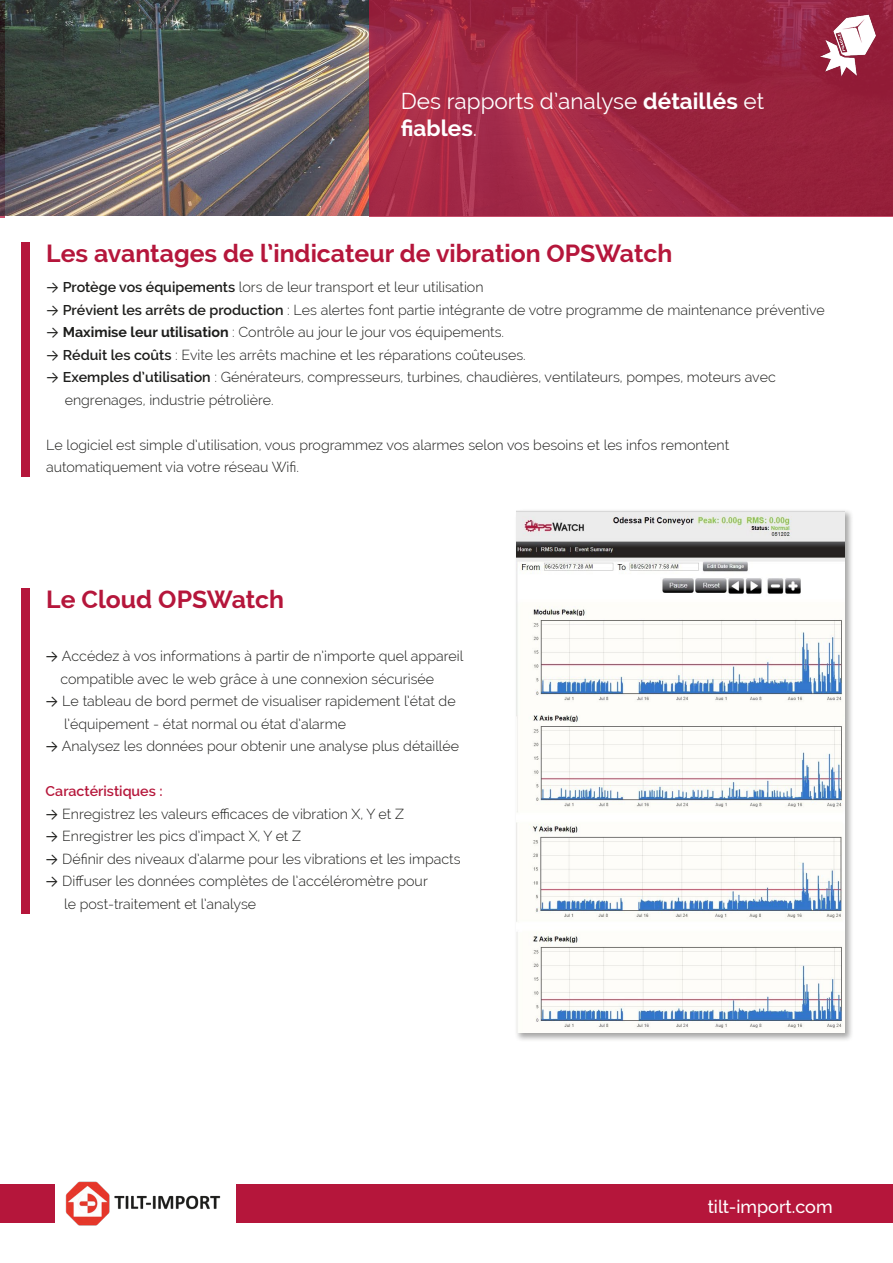
<style>
.page{position:relative;width:893px;height:1263px;background:#fff}
.page>*{position:absolute;margin:0;border:0;box-sizing:border-box;transform-origin:0 0}
.t1{font:700 24.75px "Raleway";color:#b5163b}
.t2{font:22.5px "Raleway";color:#fff}
.t3{font:700 22.5px "Raleway";color:#fff}
.t4{font:500 18px "Raleway";color:#fff}
.t5{font:300 14.25px "Raleway";color:#1d1d1b}
.t6{font:600 14.25px "Raleway";color:#b6173b}
.s1{font-weight:700}
.s2{font-weight:400}
.s3{font-family:"Calibri";font-weight:400}
.s4{font-weight:600}
</style>
<div class="page">
<hr style="left:0;top:1px;width:4px;height:217px;background:#c7506c">
<img style="left:0;top:0;width:370px;height:216px">
<svg style="left:370px;top:0;width:523px;height:217px;fill:#9a2540"></svg>
<img style="left:803px;top:0;width:90px;height:90px">
<div style="left:236px;top:1184px;width:657px;height:39px;background:#b5163b"></div>
<div style="left:0;top:1184px;width:54px;height:39px;background:#b5163b"></div>
<img style="left:65px;top:1181px;width:156px;height:45px">
<div style="left:22px;top:242px;width:8px;height:235px;background:#b5163b"></div>
<div style="left:22px;top:588px;width:8px;height:325px;background:#b5163b"></div>
<div style="left:514px;top:508px;width:340px;height:534px;background:#1d1d1b;opacity:.4"></div>
<img style="left:516px;top:510px;width:329px;height:522px">
<p class="t2" style="left:401px;top:88px;width:365px">Des rapports d’analyse <span class="s1">détaillés</span> et</p>
<p class="t3" style="left:401px;top:115px;width:78px">fiables<span class="s2">.</span></p>
<p class="t1" style="left:46px;top:239px;width:628px">Les avantages de l’indicateur de vibration OPSWatch</p>
<p class="t5" style="left:46px;top:279px;width:439px"><span class="s3">→</span> <span class="s4">Protège vos équipements</span> lors de leur transport et leur utilisation</p>
<p class="t5" style="left:46px;top:302px;width:780px"><span class="s3">→</span> <span class="s4">Prévient les arrêts de production</span> : Les alertes font partie intégrante de votre programme de maintenance préventive</p>
<p class="t5" style="left:46px;top:324px;width:459px"><span class="s3">→</span> <span class="s1">Maximise leur utilisation</span> : Contrôle au jour le jour vos équipements.</p>
<p class="t5" style="left:46px;top:347px;width:481px"><span class="s3">→</span> <span class="s4">Réduit les coûts</span> : Evite les arrêts machine et les réparations coûteuses.</p>
<p class="t5" style="left:46px;top:369px;width:731px"><span class="s3">→</span> <span class="s4">Exemples d’utilisation</span> : Générateurs, compresseurs, turbines, chaudières, ventilateurs, pompes, moteurs avec</p>
<p class="t5" style="left:65px;top:392px;width:211px">engrenages, industrie pétrolière.</p>
<p class="t5" style="left:46px;top:437px;width:684px">Le logiciel est simple d’utilisation, vous programmez vos alarmes selon vos besoins et les infos remontent</p>
<p class="t5" style="left:46px;top:459px;width:254px">automatiquement via votre réseau Wifi.</p>
<p class="t1" style="left:46px;top:585px;width:240px">Le Cloud OPSWatch</p>
<p class="t5" style="left:46px;top:648px;width:419px"><span class="s3">→</span> Accédez à vos informations à partir de n’importe quel appareil</p>
<p class="t5" style="left:60px;top:670px;width:375px">compatible avec le web grâce à une connexion sécurisée</p>
<p class="t5" style="left:46px;top:693px;width:412px"><span class="s3">→</span> Le tableau de bord permet de visualiser rapidement l’état de</p>
<p class="t5" style="left:64px;top:715px;width:283px">l’équipement - état normal ou état d’alarme</p>
<p class="t5" style="left:46px;top:738px;width:415px"><span class="s3">→</span> Analysez les données pour obtenir une analyse plus détaillée</p>
<p class="t6" style="left:46px;top:783px;width:119px">Caractéristiques :</p>
<p class="t5" style="left:46px;top:805px;width:360px"><span class="s3">→</span> Enregistrez les valeurs efficaces de vibration X, Y et Z</p>
<p class="t5" style="left:46px;top:828px;width:257px"><span class="s3">→</span> Enregistrer les pics d’impact X, Y et Z</p>
<p class="t5" style="left:46px;top:850px;width:417px"><span class="s3">→</span> Définir des niveaux d’alarme pour les vibrations et les impacts</p>
<p class="t5" style="left:46px;top:873px;width:384px"><span class="s3">→</span> Diffuser les données complètes de l’accéléromètre pour</p>
<p class="t5" style="left:64px;top:895px;width:193px">le post-traitement et l’analyse</p>
<p class="t4" style="left:708px;top:1196px;width:126px">tilt-import.com</p>
</div>
